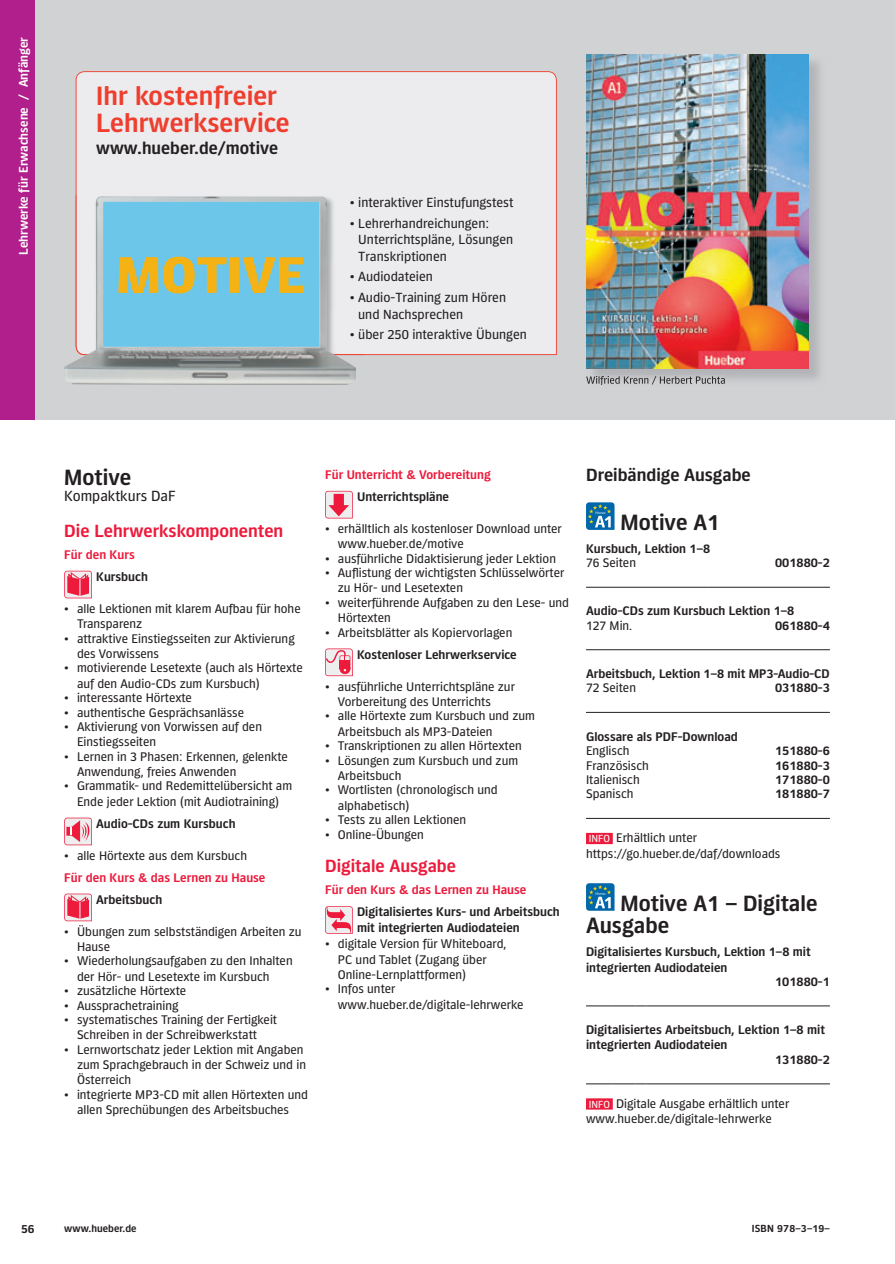
<style>
.page{position:relative;width:895px;height:1264px;background:#fff}
.page>*{position:absolute;margin:0;border:0;box-sizing:border-box;transform-origin:0 0}
.t1{font:900 52.5px "Forward Sans";color:#f5b214}
.t2{font:27px/27px "Forward Sans Semi";color:#ef3e2e}
.t3{font:22.5px/22.5px "Forward Sans Semi";color:#231f20}
.t4{font:18px "Forward Sans Semi";color:#ed1a3c}
.t5{font:18px "Forward Sans Semi";color:#231f20}
.t6{font:17.7px "Forward Sans Semi";color:#231f20}
.t7{font:15px "Forward Sans";color:#231f20}
.t8{font:13.5px/16.5px "Forward Sans";color:#231f20}
.t9{font:12.75px/15.3px "Forward Sans";color:#231f20}
.t10{font:12.75px/15.3px "Forward Sans Semi";color:#231f20}
.t11{font:12.75px "Forward Sans Semi";color:#ed1a3c}
.t12{font:12.75px "Forward Sans Semi";color:#fff}
.t13{font:12px "Forward Sans Semi";color:#231f20}
.t14{font:10.5px "Forward Sans Semi";color:#231f20}
.t15{font:10.5px "Forward Sans Semi";letter-spacing:.02em;color:#231f20}
.s1{font-size:10.5px;color:#fff}
</style>
<div class="page">
<div style="left:0;top:0;width:895px;height:420px;background:#d1d2d4"></div>
<div style="left:0;top:0;width:34px;height:420px;background:#b01f8b"></div>
<svg style="left:64px;top:571px;width:28px;height:27px"></svg>
<svg style="left:64px;top:818px;width:28px;height:27px"></svg>
<svg style="left:64px;top:893px;width:28px;height:28px"></svg>
<svg style="left:325px;top:491px;width:28px;height:27px"></svg>
<svg style="left:325px;top:648px;width:28px;height:28px"></svg>
<div style="left:340px;top:660px;width:10px;height:8px;background:#ed1a3c"></div>
<svg style="left:325px;top:906px;width:28px;height:28px"></svg>
<hr style="left:586px;top:1083px;width:244px;height:1px;background:#231f20">
<div style="left:586px;top:1098px;width:27px;height:11px;background:#ed1a3c"></div>
<svg style="left:586px;top:883px;width:28px;height:28px"></svg>
<hr style="left:586px;top:1005px;width:244px;height:1px;background:#231f20">
<hr style="left:586px;top:818px;width:244px;height:1px;background:#231f20">
<div style="left:586px;top:833px;width:27px;height:11px;background:#ed1a3c"></div>
<hr style="left:586px;top:712px;width:244px;height:1px;background:#231f20">
<hr style="left:586px;top:649px;width:244px;height:1px;background:#231f20">
<svg style="left:586px;top:502px;width:28px;height:28px"></svg>
<hr style="left:586px;top:587px;width:244px;height:1px;background:#231f20">
<img style="left:592px;top:54px;width:228px;height:326px">
<img style="left:633px;top:376px;width:92px;height:9px">
<img style="left:586px;top:376px;width:47px;height:9px">
<img style="left:586px;top:54px;width:222px;height:315px">
<div style="left:76px;top:71px;width:481px;height:284px;background:#ececee"></div>
<div style="left:76px;top:195px;width:288px;height:160px;background:#ececee"></div>
<img style="left:64px;top:355px;width:292px;height:30px">
<img style="left:88px;top:196px;width:246px;height:158px">
<img style="left:86px;top:354px;width:249px;height:1px">
<div style="left:103px;top:202px;width:216px;height:145px;background:#6bc6e9"></div>
<p class="t12" style="left:19px;top:255px;width:219px;rotate:-90deg">Lehrwerke für Erwachsene / Anfänger</p>
<h2 class="t2" style="left:96px;top:84px;width:195px">Ihr kostenfreier<br>Lehrwerkservice</h2>
<h3 class="t6" style="left:96px;top:142px;width:184px">www.hueber.de/motive</h3>
<h1 class="t1" style="left:116px;top:255px;width:191px">MOTIVE</h1>
<p class="t8" style="left:350px;top:195px;width:165px">• interaktiver Einstufungstest</p>
<p class="t8" style="left:358px;top:216px;width:156px;text-indent:-8px">• Lehrerhandreichungen:<br>Unterrichtspläne, Lösungen<br>Transkriptionen</p>
<p class="t8" style="left:350px;top:269px;width:85px">• Audiodateien</p>
<p class="t8" style="left:358px;top:290px;width:149px;text-indent:-8px">• Audio-Training zum Hören und Nachsprechen</p>
<p class="t8" style="left:350px;top:327px;width:179px">• über 250 interaktive Übungen</p>
<h3 class="t3" style="left:64px;top:467px;width:69px">Motive</h3>
<p class="t7" style="left:64px;top:490px;width:113px">Kompaktkurs DaF</p>
<h3 class="t4" style="left:64px;top:524px;width:221px">Die Lehrwerkskomponenten</h3>
<p class="t11" style="left:64px;top:550px;width:72px">Für den Kurs</p>
<p class="t10" style="left:96px;top:570px;width:53px">Kursbuch</p>
<p class="t9" style="left:77px;top:602px;width:225px;text-indent:-13px">• alle Lektionen mit klarem Aufbau für hohe<br>Transparenz</p>
<p class="t9" style="left:77px;top:631px;width:219px;text-indent:-13px">• attraktive Einstiegsseiten zur Aktivierung des Vorwissens</p>
<p class="t9" style="left:77px;top:661px;width:227px;text-indent:-13px">• motivierende Lesetexte (auch als Hörtexte auf den Audio-CDs zum Kursbuch)</p>
<p class="t9" style="left:64px;top:691px;width:129px">• interessante Hörtexte</p>
<p class="t9" style="left:64px;top:705px;width:181px">• authentische Gesprächsanlässe</p>
<p class="t9" style="left:77px;top:720px;width:186px;text-indent:-13px">• Aktivierung von Vorwissen auf den<br>Einstiegsseiten</p>
<p class="t9" style="left:77px;top:749px;width:212px;text-indent:-13px">• Lernen in 3 Phasen: Erkennen, gelenkte<br>Anwendung, freies Anwenden</p>
<p class="t9" style="left:64px;top:779px;width:229px;text-align:center">• Grammatik- und Redemittelübersicht am<br>Ende jeder Lektion (mit Audiotraining)</p>
<p class="t10" style="left:96px;top:817px;width:141px">Audio-CDs zum Kursbuch</p>
<p class="t9" style="left:64px;top:848px;width:184px">• alle Hörtexte aus dem Kursbuch</p>
<p class="t11" style="left:64px;top:872px;width:203px">Für den Kurs &amp; das Lernen zu Hause</p>
<p class="t10" style="left:96px;top:893px;width:68px">Arbeitsbuch</p>
<p class="t9" style="left:77px;top:924px;width:226px;text-indent:-13px">• Übungen zum selbstständigen Arbeiten zu<br>Hause</p>
<p class="t9" style="left:77px;top:954px;width:217px;text-indent:-13px">• Wiederholungsaufgaben zu den Inhalten der Hör- und Lesetexte im Kursbuch</p>
<p class="t9" style="left:64px;top:984px;width:123px">• zusätzliche Hörtexte</p>
<p class="t9" style="left:64px;top:998px;width:116px">• Aussprachetraining</p>
<p class="t9" style="left:64px;top:1013px;width:214px;text-align:center">• systematisches Training der Fertigkeit<br>Schreiben in der Schreibwerkstatt</p>
<p class="t9" style="left:77px;top:1043px;width:230px;text-indent:-13px">• Lernwortschatz jeder Lektion mit Angaben zum Sprachgebrauch in der Schweiz und in<br>Österreich</p>
<p class="t9" style="left:64px;top:1088px;width:245px;text-align:center">• integrierte MP3-CD mit allen Hörtexten und allen Sprechübungen des Arbeitsbuches</p>
<p class="t11" style="left:325px;top:470px;width:167px">Für Unterricht &amp; Vorbereitung</p>
<p class="t10" style="left:357px;top:490px;width:94px">Unterrichtspläne</p>
<p class="t9" style="left:338px;top:522px;width:225px;text-indent:-13px">• erhälltlich als kostenloser Download unter www.hueber.de/motive</p>
<p class="t9" style="left:325px;top:551px;width:232px">• ausführliche Didaktisierung jeder Lektion</p>
<p class="t9" style="left:338px;top:566px;width:228px;text-indent:-13px">• Auflistung der wichtigsten Schlüsselwörter zu Hör- und Lesetexten</p>
<p class="t9" style="left:338px;top:596px;width:233px;text-indent:-13px">• weiterführende Aufgaben zu den Lese- und<br>Hörtexten</p>
<p class="t9" style="left:325px;top:625px;width:189px">• Arbeitsblätter als Kopiervorlagen</p>
<p class="t10" style="left:357px;top:648px;width:161px">Kostenloser Lehrwerkservice</p>
<p class="t9" style="left:338px;top:679px;width:178px;text-indent:-13px">• ausführliche Unterrichtspläne zur<br>Vorbereitung des Unterrichts</p>
<p class="t9" style="left:338px;top:709px;width:199px;text-indent:-13px">• alle Hörtexte zum Kursbuch und zum<br>Arbeitsbuch als MP3-Dateien</p>
<p class="t9" style="left:325px;top:739px;width:198px">• Transkriptionen zu allen Hörtexten</p>
<p class="t9" style="left:338px;top:753px;width:182px;text-indent:-13px">• Lösungen zum Kursbuch und zum<br>Arbeitsbuch</p>
<p class="t9" style="left:338px;top:783px;width:161px;text-indent:-13px">• Wortlisten (chronologisch und alphabetisch)</p>
<p class="t9" style="left:325px;top:813px;width:143px">• Tests zu allen Lektionen</p>
<p class="t9" style="left:325px;top:827px;width:100px">• Online-Übungen</p>
<h3 class="t4" style="left:325px;top:859px;width:132px">Digitale Ausgabe</h3>
<p class="t11" style="left:325px;top:885px;width:203px">Für den Kurs &amp; das Lernen zu Hause</p>
<p class="t10" style="left:357px;top:905px;width:204px">Digitalisiertes Kurs- und Arbeitsbuch mit integrierten Audiodateien</p>
<p class="t9" style="left:338px;top:937px;width:170px;text-indent:-13px">• digitale Version für Whiteboard,<br>PC und Tablet (Zugang über<br>Online-Lernplattformen)</p>
<p class="t9" style="left:338px;top:982px;width:187px;text-indent:-13px">• Infos unter www.hueber.de/digitale-lehrwerke</p>
<h3 class="t5" style="left:586px;top:468px;width:166px">Dreibändige Ausgabe</h3>
<h3 class="t3" style="left:620px;top:512px;width:101px">Motive A1</h3>
<p class="t10" style="left:586px;top:542px;width:126px">Kursbuch, Lektion 1–8</p>
<p class="t9" style="left:586px;top:556px;width:52px">76 Seiten</p>
<p class="t10" style="left:775px;top:556px;width:56px">001880-2</p>
<p class="t10" style="left:586px;top:604px;width:210px">Audio-CDs zum Kursbuch Lektion 1–8</p>
<p class="t9" style="left:586px;top:619px;width:48px">127 Min.</p>
<p class="t10" style="left:775px;top:619px;width:56px">061880-4</p>
<p class="t10" style="left:586px;top:667px;width:245px">Arbeitsbuch, Lektion 1–8 mit MP3-Audio-CD</p>
<p class="t9" style="left:586px;top:681px;width:52px">72 Seiten</p>
<p class="t10" style="left:775px;top:681px;width:56px">031880-3</p>
<p class="t10" style="left:586px;top:729px;width:153px">Glossare als PDF-Download</p>
<p class="t9" style="left:586px;top:744px;width:45px">Englisch</p>
<p class="t10" style="left:775px;top:744px;width:56px">151880-6</p>
<p class="t9" style="left:586px;top:758px;width:64px">Französisch</p>
<p class="t10" style="left:775px;top:758px;width:56px">161880-3</p>
<p class="t9" style="left:586px;top:773px;width:55px">Italienisch</p>
<p class="t10" style="left:775px;top:773px;width:56px">171880-0</p>
<p class="t9" style="left:586px;top:787px;width:49px">Spanisch</p>
<p class="t10" style="left:775px;top:787px;width:56px">181880-7</p>
<p class="t9" style="left:586px;top:831px;width:196px"><span class="s1">INFO</span> Erhältlich unter https://go.hueber.de/daf/downloads</p>
<h3 class="t3" style="left:586px;top:893px;width:233px;text-indent:34px">Motive A1 – Digitale<br>Ausgabe</h3>
<p class="t10" style="left:586px;top:945px;width:226px">Digitalisiertes Kursbuch, Lektion 1–8 mit</p>
<p class="t10" style="left:586px;top:960px;width:143px">integrierten Audiodateien</p>
<p class="t10" style="left:775px;top:975px;width:56px">101880-1</p>
<p class="t10" style="left:586px;top:1023px;width:240px">Digitalisiertes Arbeitsbuch, Lektion 1–8 mit</p>
<p class="t10" style="left:586px;top:1038px;width:143px">integrierten Audiodateien</p>
<p class="t10" style="left:775px;top:1053px;width:56px">131880-2</p>
<p class="t9" style="left:586px;top:1096px;width:205px"><span class="s1">INFO</span> Digitale Ausgabe erhältlich unter www.hueber.de/digitale-lehrwerke</p>
<p class="t13" style="left:21px;top:1224px;width:15px">56</p>
<p class="t14" style="left:64px;top:1224px;width:74px">www.hueber.de</p>
<p class="t15" style="left:751px;top:1224px;width:80px">ISBN 978–3–19–</p>
</div>
